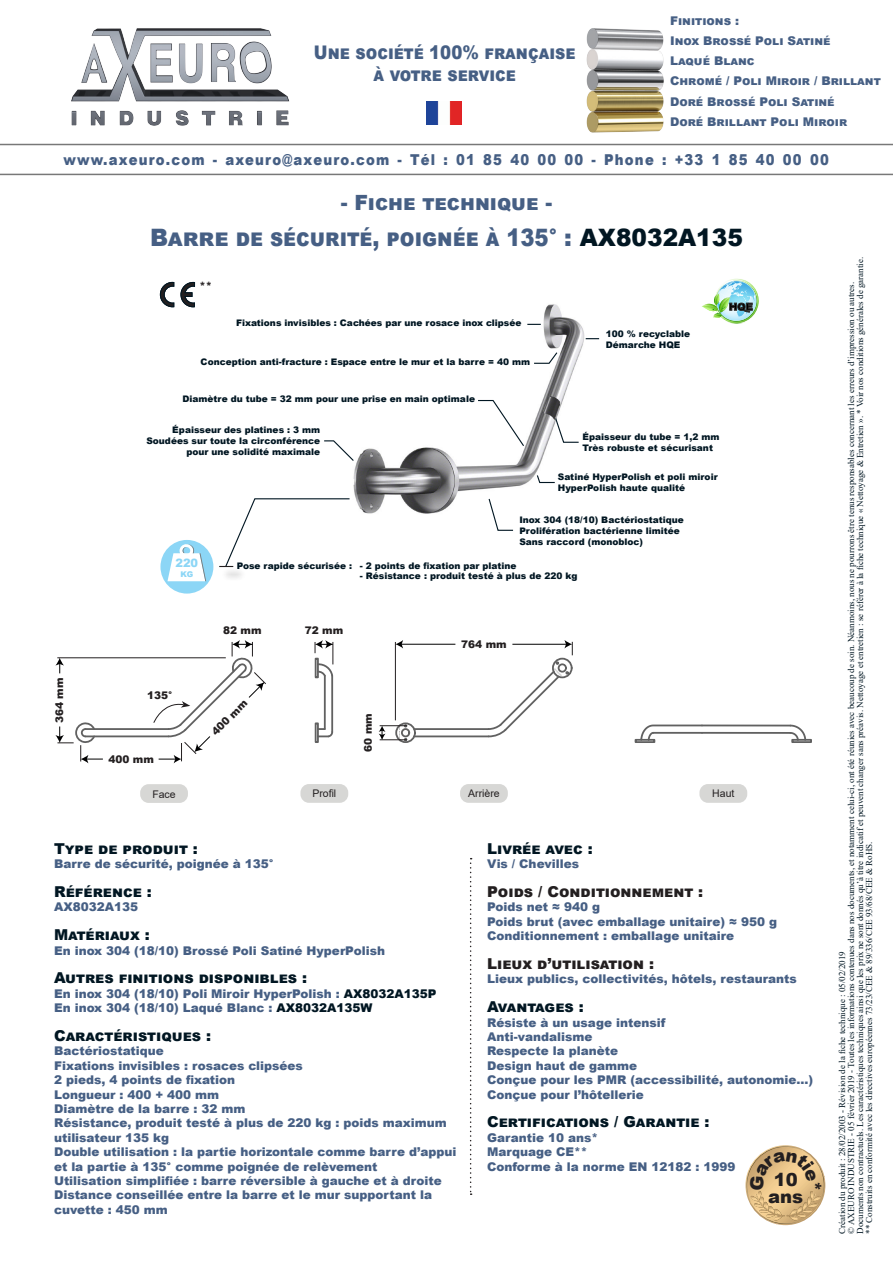
<style>
.page{position:relative;width:893px;height:1263px;background:#fff}
.page>*{position:absolute;margin:0;border:0;box-sizing:border-box;transform-origin:0 0}
.t1{font:900 24px "Arial";color:#465f84}
.t2{font:900 21px "Arial";color:#465f84}
.t3{font:900 18.75px/22.5px "Arial";color:#465f84;text-align:center;scale:.88 1}
.t4{font:900 18px/16.5px "Arial";color:#231f20;text-align:center}
.t5{font:900 15px "Arial";letter-spacing:.015em;color:#011622}
.t6{font:900 15px "Arial";letter-spacing:.09em;color:#465f84;scale:.88 1}
.t7{font:900 15px "Arial";color:#231f20}
.t8{font:900 12px/14.4px "Arial";color:#465f84}
.t9{font:900 11.55px "Arial";color:#8cd6f6}
.t10{font:900 11.25px "Arial";color:#231f20}
.t11{font:900 10.5px "Arial";color:#231f20}
.t12{font:10.5px "Arial";color:#231f20}
.t13{font:9px/9px "Times New Roman";color:#011622}
.t14{font:900 9px/10.8px "Arial";color:#011622}
.t15{font:900 7.8px "Arial";color:#8cd6f6}
.s1{color:#011622}
</style>
<div class="page">
<svg style="left:470px;top:858px;width:2px;height:337px"></svg>
<svg style="left:745px;top:1145px;width:80px;height:80px"></svg>
<svg style="left:747px;top:1147px;width:77px;height:76px"></svg>
<hr style="left:0;top:144px;width:893px;height:1px;background:#787878">
<hr style="left:0;top:174px;width:893px;height:1px;background:#787878">
<div style="left:395px;top:722px;width:21px;height:21px;border:2px solid #616161;border-radius:50%"></div>
<div style="left:552px;top:658px;width:21px;height:20px;border:2px solid #616161;border-radius:50%"></div>
<hr style="left:414px;top:728px;width:75px;height:2px;background:#616161">
<hr style="left:414px;top:735px;width:75px;height:2px;background:#616161">
<div style="left:401px;top:728px;width:9px;height:9px;border:2px solid #616161;border-radius:50%"></div>
<svg style="left:487px;top:661px;width:82px;height:77px"></svg>
<hr style="left:85px;top:728px;width:84px;height:2px;background:#616161">
<hr style="left:85px;top:735px;width:84px;height:2px;background:#616161">
<div style="left:315px;top:722px;width:4px;height:21px;border:2px solid #616161"></div>
<hr style="left:324px;top:676px;width:2px;height:53px;background:#616161">
<hr style="left:331px;top:676px;width:2px;height:56px;background:#616161">
<svg style="left:318px;top:728px;width:16px;height:10px"></svg>
<hr style="left:702px;top:732px;width:88px;height:2px;background:#616161">
<hr style="left:702px;top:724px;width:88px;height:2px;background:#616161">
<svg style="left:788px;top:724px;width:19px;height:15px"></svg>
<svg style="left:639px;top:724px;width:65px;height:17px"></svg>
<hr style="left:653px;top:732px;width:49px;height:2px;background:#616161">
<div style="left:791px;top:739px;width:21px;height:4px;border:2px solid #616161"></div>
<div style="left:635px;top:739px;width:20px;height:4px;border:2px solid #616161"></div>
<hr style="left:395px;top:642px;width:1px;height:78px;background:#231f20">
<hr style="left:399px;top:644px;width:56px;height:1px;background:#000001">
<svg style="left:564px;top:640px;width:9px;height:15px"></svg>
<svg style="left:395px;top:640px;width:8px;height:8px"></svg>
<hr style="left:512px;top:644px;width:56px;height:1px;background:#000001">
<div style="left:300px;top:784px;width:48px;height:19px;background:#d7d7d5;border-radius:9px"></div>
<div style="left:460px;top:784px;width:48px;height:19px;background:#d7d7d5;border-radius:9px"></div>
<svg style="left:702px;top:278px;width:57px;height:46px"></svg>
<div style="left:161px;top:540px;width:52px;height:54px;background:#8cd6f6;border-radius:50%"></div>
<svg style="left:167px;top:543px;width:39px;height:38px"></svg>
<img style="left:353px;top:304px;width:236px;height:210px">
<svg style="left:477px;top:399px;width:48px;height:48px"></svg>
<svg style="left:533px;top:351px;width:25px;height:13px"></svg>
<svg style="left:488px;top:498px;width:26px;height:33px"></svg>
<svg style="left:554px;top:417px;width:26px;height:26px"></svg>
<svg style="left:324px;top:440px;width:31px;height:22px"></svg>
<svg style="left:586px;top:338px;width:13px;height:1px"></svg>
<svg style="left:536px;top:474px;width:20px;height:10px"></svg>
<svg style="left:159px;top:281px;width:37px;height:27px"></svg>
<svg style="left:527px;top:324px;width:14px;height:1px"></svg>
<div style="left:222px;top:568px;width:25px;height:13px;background:#231f20;opacity:.75"></div>
<svg style="left:219px;top:498px;width:131px;height:70px"></svg>
<hr style="left:57px;top:657px;width:169px;height:1px;background:#231f20">
<svg style="left:55px;top:658px;width:9px;height:15px"></svg>
<img style="left:51px;top:28px;width:245px;height:116px">
<img style="left:427px;top:101px;width:35px;height:24px">
<img style="left:586px;top:28px;width:78px;height:105px">
<svg style="left:315px;top:640px;width:19px;height:38px"></svg>
<svg style="left:379px;top:724px;width:28px;height:17px"></svg>
<div style="left:140px;top:784px;width:48px;height:19px;background:#d7d7d5;border-radius:9px"></div>
<div style="left:699px;top:784px;width:48px;height:19px;background:#d7d7d5;border-radius:9px"></div>
<svg style="left:55px;top:723px;width:48px;height:40px"></svg>
<svg style="left:153px;top:640px;width:113px;height:123px"></svg>
<svg style="left:750px;top:1151px;width:72px;height:71px;background:#e4c490"></svg>
<h3 class="t3" style="left:314px;top:40px;width:299px">Une société 100% française à votre service</h3>
<p class="t8" style="left:670px;top:10px;width:212px;line-height:20.2px">Finitions :<br>Inox Brossé Poli Satiné<br>Laqué Blanc<br>Chromé / Poli Miroir / Brillant<br>Doré Brossé Poli Satiné<br>Doré Brillant Poli Miroir</p>
<p class="t6" style="left:63px;top:149px;width:871px">www.axeuro.com - axeuro@axeuro.com - Tél : 01 85 40 00 00 - Phone : +33 1 85 40 00 00</p>
<h2 class="t2" style="left:341px;top:187px;width:213px">- Fiche technique -</h2>
<h1 class="t1" style="left:150px;top:220px;width:594px">Barre de sécurité, poignée à 135° : <span class="s1">AX8032A135</span></h1>
<p class="t10" style="left:200px;top:278px;width:14px">**</p>
<p class="t14" style="left:236px;top:317px;width:287px">Fixations invisibles : Cachées par une rosace inox clipsée</p>
<p class="t14" style="left:201px;top:356px;width:331px">Conception anti-fracture : Espace entre le mur et la barre = 40 mm</p>
<p class="t14" style="left:182px;top:394px;width:294px">Diamètre du tube = 32 mm pour une prise en main optimale</p>
<p class="t14" style="left:146px;top:424px;width:175px;text-align:right">Épaisseur des platines : 3 mm<br>Soudées sur toute la circonférence pour une solidité maximale</p>
<p class="t14" style="left:606px;top:328px;width:86px">100 % recyclable<br>Démarche HQE</p>
<p class="t14" style="left:582px;top:431px;width:139px">Épaisseur du tube = 1,2 mm<br>Très robuste et sécurisant</p>
<p class="t14" style="left:558px;top:471px;width:161px">Satiné HyperPolish et poli miroir<br>HyperPolish haute qualité</p>
<p class="t11" style="left:52px;top:723px;width:47px;rotate:-90deg">364 mm</p>
<p class="t9" style="left:175px;top:555px;width:24px">220</p>
<p class="t15" style="left:180px;top:568px;width:14px">KG</p>
<p class="t14" style="left:519px;top:515px;width:166px">Inox 304 (18/10) Bactériostatique<br>Prolifération bactérienne limitée<br>Sans raccord (monobloc)</p>
<p class="t14" style="left:237px;top:560px;width:281px">Pose rapide sécurisée : - 2 points de fixation par platine</p>
<p class="t14" style="left:360px;top:570px;width:219px">- Résistance : produit testé à plus de 220 kg</p>
<p class="t11" style="left:147px;top:687px;width:27px">135°</p>
<p class="t11" style="left:108px;top:752px;width:47px">400 mm</p>
<p class="t11" style="left:223px;top:623px;width:40px">82 mm</p>
<p class="t11" style="left:208px;top:728px;width:47px;rotate:-45deg">400 mm</p>
<p class="t11" style="left:305px;top:623px;width:40px">72 mm</p>
<p class="t11" style="left:361px;top:752px;width:40px;rotate:-90deg">60 mm</p>
<p class="t11" style="left:461px;top:636px;width:47px">764 mm</p>
<p class="t12" style="left:312px;top:786px;width:25px">Profil</p>
<p class="t12" style="left:468px;top:786px;width:33px">Arrière</p>
<p class="t12" style="left:152px;top:786px;width:25px">Face</p>
<p class="t12" style="left:712px;top:786px;width:24px">Haut</p>
<p class="t5" style="left:54px;top:837px;width:145px">Type de produit :</p>
<p class="t8" style="left:54px;top:856px;width:221px">Barre de sécurité, poignée à 135°</p>
<p class="t5" style="left:54px;top:881px;width:99px">Référence :</p>
<p class="t8" style="left:54px;top:899px;width:86px">AX8032A135</p>
<p class="t5" style="left:54px;top:924px;width:97px">Matériaux :</p>
<p class="t8" style="left:54px;top:943px;width:332px">En inox 304 (18/10) Brossé Poli Satiné HyperPolish</p>
<p class="t5" style="left:54px;top:967px;width:255px">Autres finitions disponibles :</p>
<p class="t8" style="left:54px;top:986px;width:384px">En inox 304 (18/10) Poli Miroir HyperPolish : <span class="s1">AX8032A135P<br></span>En inox 304 (18/10) Laqué Blanc : <span class="s1">AX8032A135W</span></p>
<p class="t5" style="left:54px;top:1025px;width:159px">Caractéristiques :</p>
<p class="t8" style="left:54px;top:1043px;width:404px">Bactériostatique<br>Fixations invisibles : rosaces clipsées<br>2 pieds, 4 points de fixation<br>Longueur : 400 + 400 mm<br>Diamètre de la barre : 32 mm<br>Résistance, produit testé à plus de 220 kg : poids maximum utilisateur 135 kg<br>Double utilisation : la partie horizontale comme barre d’appui et la partie à 135° comme poignée de relèvement<br>Utilisation simplifiée : barre réversible à gauche et à droite Distance conseillée entre la barre et le mur supportant la cuvette : 450 mm</p>
<p class="t5" style="left:487px;top:837px;width:107px">Livrée avec :</p>
<p class="t8" style="left:487px;top:856px;width:93px">Vis / Chevilles</p>
<p class="t7" style="left:487px;top:881px;width:218px">Poids / Conditionnement :</p>
<p class="t8" style="left:487px;top:899px;width:291px">Poids net ≈ 940 g<br>Poids brut (avec emballage unitaire) ≈ 950 g<br>Conditionnement : emballage unitaire</p>
<p class="t7" style="left:487px;top:953px;width:168px">Lieux d’utilisation :</p>
<p class="t8" style="left:487px;top:971px;width:311px">Lieux publics, collectivités, hôtels, restaurants</p>
<p class="t5" style="left:487px;top:996px;width:98px">Avantages :</p>
<p class="t8" style="left:487px;top:1015px;width:328px">Résiste à un usage intensif<br>Anti-vandalisme<br>Respecte la planète<br>Design haut de gamme<br>Conçue pour les PMR (accessibilité, autonomie…)<br>Conçue pour l’hôtellerie</p>
<p class="t5" style="left:487px;top:1111px;width:224px">Certifications / Garantie :</p>
<p class="t8" style="left:487px;top:1130px;width:250px">Garantie 10 ans*<br>Marquage CE**<br>Conforme à la norme EN 12182 : 1999</p>
<h3 class="t4" style="left:768px;top:1171px;width:37px">10 ans</h3>
<p class="t13" style="left:837px;top:1234px;width:978px;rotate:-90deg">Création du produit : 28/02/2003 - Révision de la fiche technique : 05/02/2019<br>© AXEURO INDUSTRIE - 05 février 2019 - Toutes les informations contenues dans nos documents, et notamment celui-ci, ont été réunies avec beaucoup de soin. Néanmoins, nous ne pourrons être tenus responsables concernant les erreurs d’impression ou autres.<br>Documents non contractuels. Les caractéristiques techniques ainsi que les prix ne sont donnés qu’à titre indicatif et peuvent changer sans préavis. Nettoyage et entretien : se référer à la fiche technique « Nettoyage &amp; Entretien ». * Voir nos conditions générales de garantie. ** Construits en conformité avec les directives européennes 73/23/CEE &amp; 89/336/CEE 93/68/CEE &amp; RoHS.</p>
</div>
